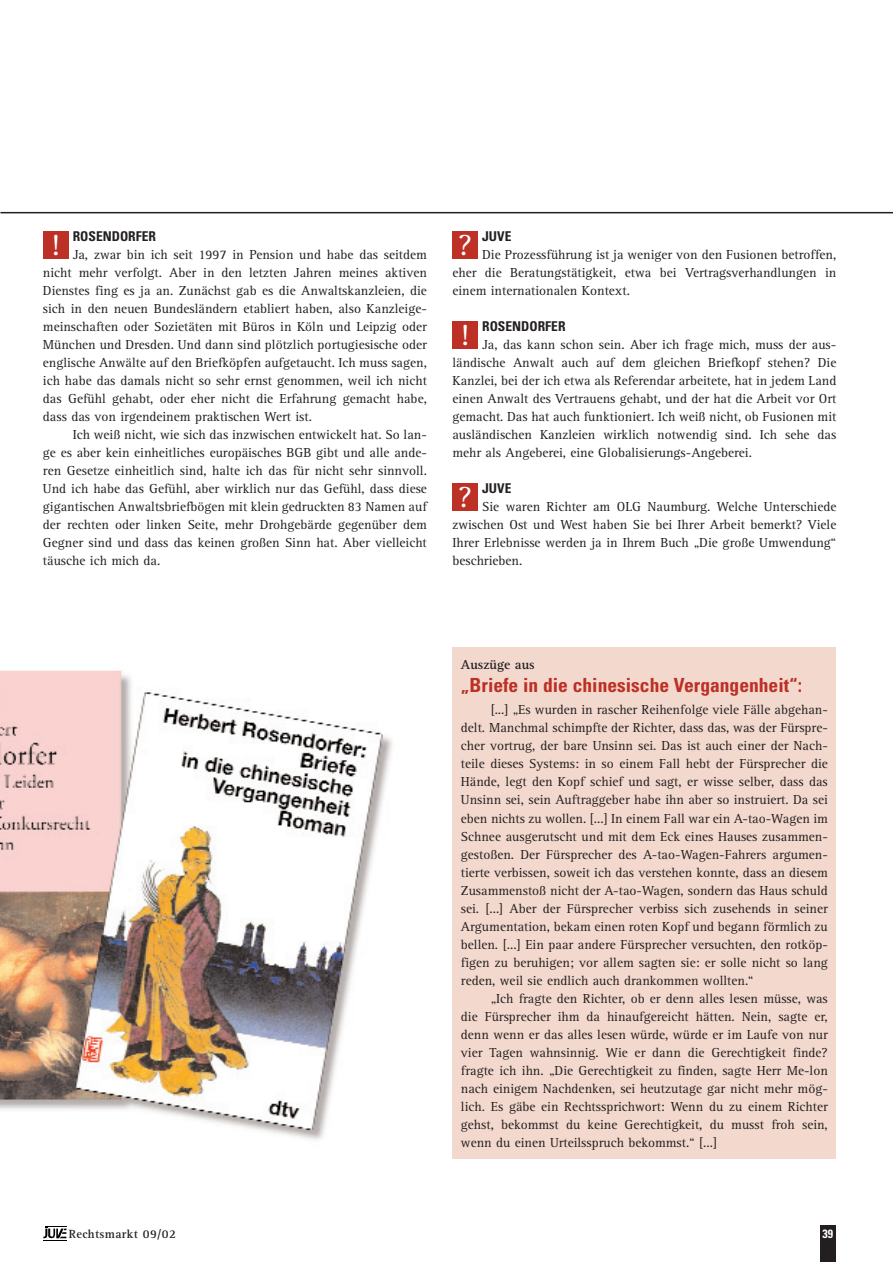
<style>
.page{position:relative;width:893px;height:1262px;background:#fff}
.page>*{position:absolute;margin:0;border:0;box-sizing:border-box;transform-origin:0 0}
.t1{font:30px "Rotis Serif";color:#fff}
.t2{font:700 condensed 19.5px "Univers";color:#bc3026}
.t3{font:13.5px/18px "Rotis Serif";color:#231f20;text-align:justify}
.t4{font:700 condensed 13.5px "Univers";color:#231f20}
.t5{font:700 13.5px "Rotis Serif";color:#231f20}
.t6{font:700 12.3px "Rotis Serif";letter-spacing:.03em;color:#231f20}
.t7{font:700 condensed 12px "Univers";color:#fff}
</style>
<div class="page">
<div style="left:820px;top:1225px;width:16px;height:37px;background:#231f20"></div>
<hr style="left:0;top:212px;width:892px;height:1px;background:#231f20">
<svg style="left:43px;top:1226px;width:24px;height:15px"></svg>
<div style="left:452px;top:647px;width:384px;height:512px;background:#f3d9cd"></div>
<img style="left:0;top:670px;width:392px;height:470px">
<div style="left:43px;top:231px;width:25px;height:27px;background:#bc3026"></div>
<div style="left:452px;top:231px;width:26px;height:27px;background:#bc3026"></div>
<div style="left:452px;top:321px;width:26px;height:27px;background:#bc3026"></div>
<div style="left:452px;top:483px;width:26px;height:28px;background:#bc3026"></div>
<p class="t4" style="left:73px;top:231px;width:85px">ROSENDORFER</p>
<p class="t3" style="left:43px;top:246px;width:385px;text-indent:30px">Ja, zwar bin ich seit 1997 in Pension und habe das seitdem nicht mehr verfolgt. Aber in den letzten Jahren meines aktiven Dienstes fing es ja an. Zunächst gab es die Anwaltskanzleien, die sich in den neuen Bundesländern etabliert haben, also Kanzleige&shy;meinschaften oder Sozietäten mit Büros in Köln und Leipzig oder München und Dresden. Und dann sind plötzlich portugiesische oder englische Anwälte auf den Briefköpfen aufgetaucht. Ich muss sagen, ich habe das damals nicht so sehr ernst genommen, weil ich nicht das Gefühl gehabt, oder eher nicht die Erfahrung gemacht habe, dass das von irgendeinem praktischen Wert ist.</p>
<p class="t3" style="left:43px;top:426px;width:385px;text-indent:30px">Ich weiß nicht, wie sich das inzwischen entwickelt hat. So lan&shy;ge es aber kein einheitliches europäisches BGB gibt und alle ande&shy;ren Gesetze einheitlich sind, halte ich das für nicht sehr sinnvoll.<br>Und ich habe das Gefühl, aber wirklich nur das Gefühl, dass diese gigantischen Anwaltsbriefbögen mit klein gedruckten 83 Namen auf der rechten oder linken Seite, mehr Drohgebärde gegenüber dem Gegner sind und dass das keinen großen Sinn hat. Aber vielleicht täusche ich mich da.</p>
<p class="t4" style="left:482px;top:231px;width:31px">JUVE</p>
<p class="t3" style="left:452px;top:246px;width:385px;text-indent:30px">Die Prozessführung ist ja weniger von den Fusionen betroffen, eher die Beratungstätigkeit, etwa bei Vertragsverhandlungen in einem internationalen Kontext.</p>
<p class="t4" style="left:482px;top:321px;width:85px">ROSENDORFER</p>
<p class="t3" style="left:452px;top:336px;width:385px;text-indent:30px">Ja, das kann schon sein. Aber ich frage mich, muss der aus&shy;ländische Anwalt auch auf dem gleichen Briefkopf stehen? Die Kanzlei, bei der ich etwa als Referendar arbeitete, hat in jedem Land einen Anwalt des Vertrauens gehabt, und der hat die Arbeit vor Ort gemacht. Das hat auch funktioniert. Ich weiß nicht, ob Fusionen mit ausländischen Kanzleien wirklich notwendig sind. Ich sehe das mehr als Angeberei, eine Globalisierungs-Angeberei.</p>
<p class="t4" style="left:482px;top:483px;width:31px">JUVE</p>
<p class="t3" style="left:452px;top:498px;width:385px;text-indent:30px">Sie waren Richter am OLG Naumburg. Welche Unterschiede zwischen Ost und West haben Sie bei Ihrer Arbeit bemerkt? Viele Ihrer Erlebnisse werden ja in Ihrem Buch „Die große Umwendung“ beschrieben.</p>
<h1 class="t1" style="left:50px;top:234px;width:11px">!</h1>
<h1 class="t1" style="left:458px;top:234px;width:15px">?</h1>
<h1 class="t1" style="left:459px;top:324px;width:11px">!</h1>
<h1 class="t1" style="left:458px;top:486px;width:15px">?</h1>
<p class="t5" style="left:461px;top:659px;width:75px">Auszüge aus</p>
<h2 class="t2" style="left:461px;top:678px;width:343px">„Briefe in die chinesische Vergangenheit“:</h2>
<p class="t3" style="left:461px;top:702px;width:368px;text-indent:30px">[...] „Es wurden in rascher Reihenfolge viele Fälle abgehan&shy;delt. Manchmal schimpfte der Richter, dass das, was der Fürspre&shy;cher vortrug, der bare Unsinn sei. Das ist auch einer der Nach&shy;teile dieses Systems: in so einem Fall hebt der Fürsprecher die Hände, legt den Kopf schief und sagt, er wisse selber, dass das Unsinn sei, sein Auftraggeber habe ihn aber so instruiert. Da sei eben nichts zu wollen. [...] In einem Fall war ein A-tao-Wagen im Schnee ausgerutscht und mit dem Eck eines Hauses zusammen&shy;gestoßen. Der Fürsprecher des A-tao-Wagen-Fahrers argumen&shy;tierte verbissen, soweit ich das verstehen konnte, dass an diesem Zusammenstoß nicht der A-tao-Wagen, sondern das Haus schuld sei. [...] Aber der Fürsprecher verbiss sich zusehends in seiner Argumentation, bekam einen roten Kopf und begann förmlich zu bellen. [...] Ein paar andere Fürsprecher versuchten, den rotköp&shy;figen zu beruhigen; vor allem sagten sie: er solle nicht so lang reden, weil sie endlich auch drankommen wollten.“</p>
<p class="t3" style="left:461px;top:990px;width:368px;text-indent:30px">„Ich fragte den Richter, ob er denn alles lesen müsse, was die Fürsprecher ihm da hinaufgereicht hätten. Nein, sagte er, denn wenn er das alles lesen würde, würde er im Laufe von nur vier Tagen wahnsinnig. Wie er dann die Gerechtigkeit finde? fragte ich ihn. „Die Gerechtigkeit zu finden, sagte Herr Me-lon nach einigem Nachdenken, sei heutzutage gar nicht mehr mög&shy;lich. Es gäbe ein Rechtssprichwort: Wenn du zu einem Richter gehst, bekommst du keine Gerechtigkeit, du musst froh sein, wenn du einen Urteilsspruch bekommst.“ [...]</p>
<p class="t6" style="left:69px;top:1229px;width:109px">Rechtsmarkt 09/02</p>
<p class="t7" style="left:822px;top:1229px;width:12px">39</p>
</div>
